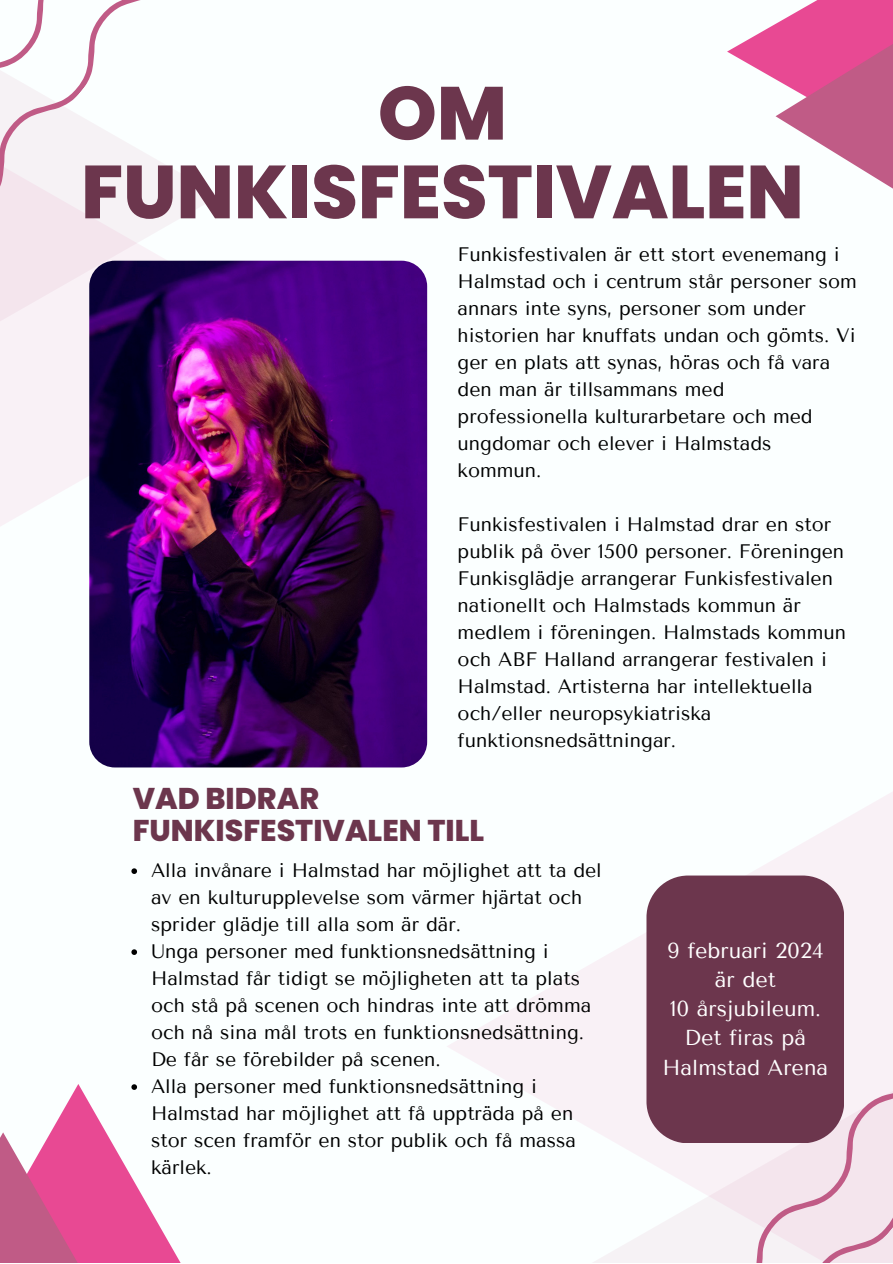
<style>
.page{position:relative;width:893px;height:1264px;background:#fff}
.page>*{position:absolute;margin:0;border:0;box-sizing:border-box;transform-origin:0 0}
.t1{font:800 75px/78.8px "Poppins";color:#6c364d;text-align:center}
.t2{font:800 30px/31.5px "Poppins";color:#6c364d}
.t3{font:21.6px/29.2px "Tenor Sans";color:#fff;text-align:center}
.t4{font:19.5px/27px "Tenor Sans";color:#000}
</style>
<div class="page">
<div style="left:0;top:0;width:892px;height:1262px;background:#fbffff"></div>
<svg style="left:0;top:260px;width:317px;height:266px;fill:#f9f1f6"></svg>
<svg style="left:0;top:168px;width:220px;height:295px;fill:#f9f1f6"></svg>
<img style="left:89px;top:261px;width:338px;height:506px;border-radius:26px">
<div style="left:446px;top:656px;width:446px;height:606px;background:linear-gradient(to right,#fbffff,#fbfdfd)"></div>
<div style="left:587px;top:875px;width:305px;height:387px;background:linear-gradient(to bottom,#faf3f7,#f9f9fb)"></div>
<svg style="left:727px;top:24px;width:48px;height:55px"></svg>
<svg style="left:775px;top:0;width:117px;height:188px"></svg>
<svg style="left:51px;top:1084px;width:129px;height:178px"></svg>
<svg style="left:0;top:1132px;width:137px;height:130px;background:#de619a"></svg>
<svg style="left:0;top:0;width:171px;height:256px"></svg>
<svg style="left:679px;top:1057px;width:213px;height:205px"></svg>
<div style="left:646px;top:875px;width:198px;height:268px;background:#6c364d"></div>
<svg style="left:131px;top:868px;width:6px;height:6px"></svg>
<svg style="left:131px;top:949px;width:6px;height:5px"></svg>
<svg style="left:131px;top:1084px;width:6px;height:5px"></svg>
<p class="t1" style="left:81px;top:74px;width:724px">OM<br>FUNKISFESTIVALEN</p>
<p class="t4" style="left:457px;top:241px;width:401px">Funkisfestivalen är ett stort evenemang i Halmstad och i centrum står personer som annars inte syns, personer som under historien har knuffats undan och gömts. Vi ger en plats att synas, höras och få vara den man är tillsammans med professionella kulturarbetare och med ungdomar och elever i Halmstads kommun.</p>
<p class="t4" style="left:457px;top:511px;width:390px">Funkisfestivalen i Halmstad drar en stor publik på över 1500 personer. Föreningen Funkisglädje arrangerar Funkisfestivalen nationellt och Halmstads kommun är medlem i föreningen. Halmstads kommun och ABF Halland arrangerar festivalen i Halmstad. Artisterna har intellektuella och/eller neuropsykiatriska funktionsnedsättningar.</p>
<p class="t2" style="left:133px;top:783px;width:353px">VAD BIDRAR<br>FUNKISFESTIVALEN TILL</p>
<p class="t4" style="left:151px;top:857px;width:452px">Alla invånare i Halmstad har möjlighet att ta del av en kulturupplevelse som värmer hjärtat och sprider glädje till alla som är där.</p>
<p class="t4" style="left:151px;top:938px;width:441px">Unga personer med funktionsnedsättning i Halmstad får tidigt se möjligheten att ta plats och stå på scenen och hindras inte att drömma och nå sina mål trots en funktionsnedsättning.<br>De får se förebilder på scenen.</p>
<p class="t4" style="left:151px;top:1073px;width:426px">Alla personer med funktionsnedsättning i Halmstad har möjlighet att få uppträda på en stor scen framför en stor publik och få massa kärlek.</p>
<p class="t3" style="left:667px;top:935px;width:158px">9 februari 2024</p>
<p class="t3" style="left:714px;top:965px;width:62px">är det</p>
<p class="t3" style="left:662px;top:994px;width:167px">10 årsjubileum.<br>Det firas på<br>Halmstad Arena</p>
</div>
